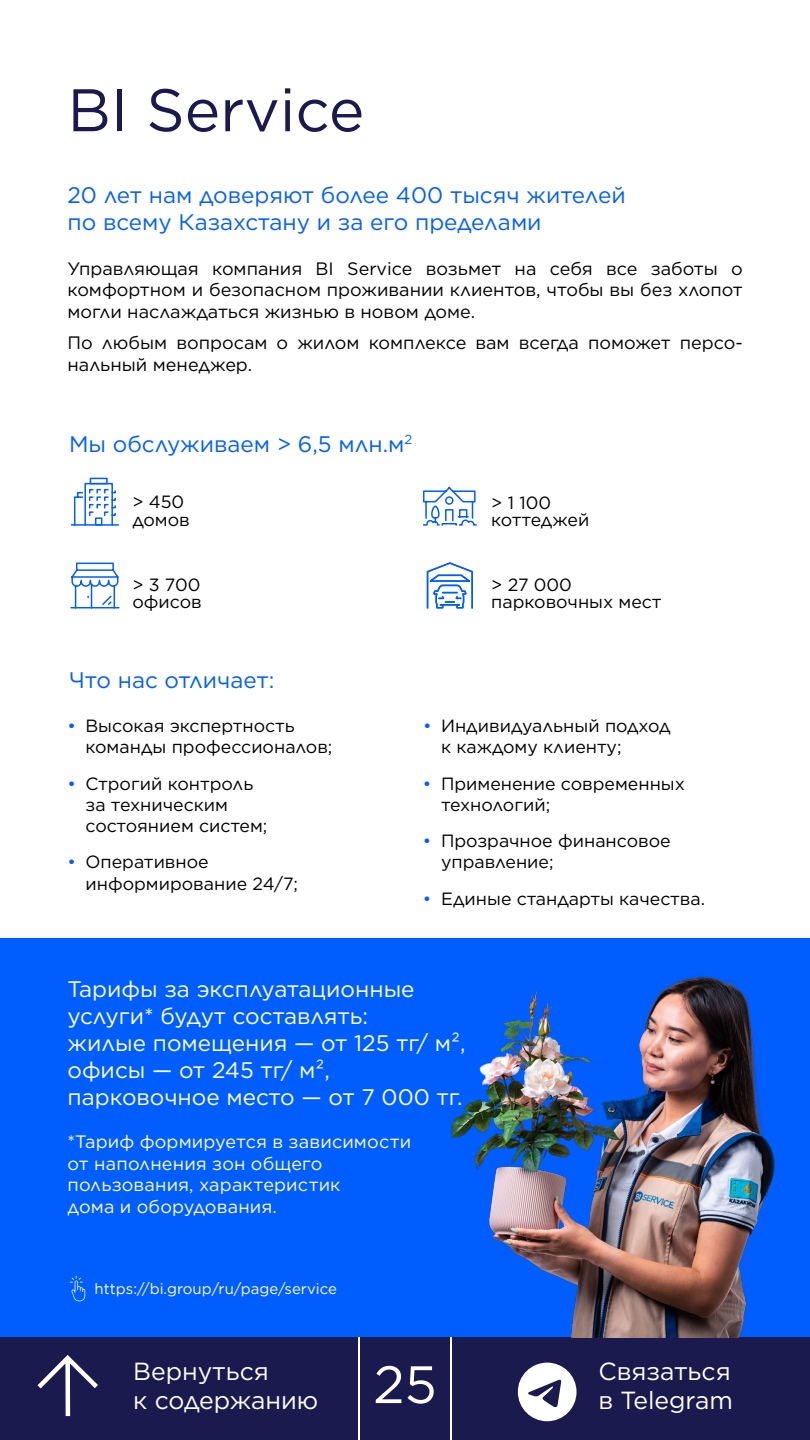
<style>
.page{position:relative;width:810px;height:1440px;background:#fff}
.page>*{position:absolute;margin:0;border:0;box-sizing:border-box;transform-origin:0 0}
.t1{font:60px "Gotham";color:#1a1a4f}
.t2{font:52.5px "Gotham";color:#fff}
.t3{font:24.75px/28.8px "Gotham";color:#fff}
.t4{font:22.5px/27px "Gotham";color:#fff}
.t5{font:22.5px/27px "Gotham";color:#005eff}
.t6{font:18px/21.6px "Gotham";color:#000;text-align:justify}
.t7{font:18px/21.6px "Gotham";letter-spacing:.01em;color:#fff}
.t8{font:17.7px/21.3px "Gotham";color:#000}
.t9{font:15px "Gotham";color:#fff}
.s1{color:#005eff}
</style>
<div class="page">
<div style="left:360px;top:1336px;width:90px;height:104px;background:#1a1a4f"></div>
<div style="left:0;top:1336px;width:358px;height:104px;background:#1a1a4f"></div>
<svg style="left:37px;top:1355px;width:61px;height:62px"></svg>
<div style="left:452px;top:1336px;width:358px;height:104px;background:#1a1a4f"></div>
<svg style="left:518px;top:1363px;width:59px;height:58px"></svg>
<svg style="left:70px;top:477px;width:49px;height:49px"></svg>
<svg style="left:423px;top:486px;width:54px;height:40px"></svg>
<svg style="left:70px;top:562px;width:50px;height:47px"></svg>
<svg style="left:426px;top:562px;width:47px;height:47px"></svg>
<div style="left:0;top:939px;width:810px;height:398px;background:#005eff"></div>
<img style="left:451px;top:975px;width:324px;height:362px">
<svg style="left:70px;top:1276px;width:15px;height:25px"></svg>
<h1 class="t1" style="left:68px;top:72px;width:298px">BI Service</h1>
<p class="t5" style="left:68px;top:181px;width:560px">20 лет нам доверяют более 400 тысяч жителей по всему Казахстану и за его пределами</p>
<p class="t6" style="left:68px;top:257px;width:677px">Управляющая компания BI Service возьмет на себя все заботы о комфортном и безопасном проживании клиентов, чтобы вы без хлопот могли наслаждаться жизнью в новом доме.</p>
<p class="t6" style="left:68px;top:332px;width:677px">По любым вопросам о жилом комплексе вам всегда поможет персо&shy;нальный менеджер.</p>
<p class="t5" style="left:69px;top:430px;width:345px">Мы обслуживаем &gt; 6,5 млн.м<sup>2</sup></p>
<p class="t8" style="left:132px;top:493px;width:59px;line-height:17.5px">&gt; 450 домов</p>
<p class="t8" style="left:132px;top:576px;width:71px;line-height:17.5px">&gt; 3 700 офисов</p>
<p class="t8" style="left:491px;top:493px;width:100px;line-height:17.5px">&gt; 1 100 коттеджей</p>
<p class="t8" style="left:491px;top:576px;width:172px;line-height:17.5px">&gt; 27 000 парковочных мест</p>
<p class="t5" style="left:69px;top:666px;width:207px">Что нас отличает:</p>
<p class="t8" style="left:86px;top:715px;width:249px;text-indent:-18px"><span class="s1">•</span> Высокая экспертность команды профессионалов;</p>
<p class="t8" style="left:86px;top:772px;width:183px;text-indent:-18px"><span class="s1">•</span> Строгий контроль за техническим состоянием систем;</p>
<p class="t8" style="left:86px;top:851px;width:214px;text-indent:-18px"><span class="s1">•</span> Оперативное информирование 24/7;</p>
<p class="t8" style="left:441px;top:715px;width:231px;text-indent:-18px"><span class="s1">•</span> Индивидуальный подход к каждому клиенту;</p>
<p class="t8" style="left:441px;top:772px;width:246px;text-indent:-18px"><span class="s1">•</span> Применение современных технологий;</p>
<p class="t8" style="left:441px;top:830px;width:231px;text-indent:-18px"><span class="s1">•</span> Прозрачное финансовое управление;</p>
<p class="t8" style="left:423px;top:887px;width:284px"><span class="s1">•</span> Единые стандарты качества.</p>
<p class="t4" style="left:68px;top:975px;width:400px">Тарифы за эксплуатационные услуги* будут составлять:<br>жилые помещения — от 125 тг/ м², офисы — от 245 тг/ м², парковочное место — от 7 000 тг.</p>
<p class="t7" style="left:68px;top:1130px;width:345px">*Тариф формируется в зависимости от наполнения зон общего пользования, характеристик<br>дома и оборудования.</p>
<p class="t9" style="left:95px;top:1279px;width:244px">https://bi.group/ru/page/service</p>
<h3 class="t3" style="left:133px;top:1356px;width:187px">Вернуться<br>к содержанию</h3>
<h3 class="t3" style="left:598px;top:1356px;width:136px">Связаться в Telegram</h3>
<h2 class="t2" style="left:373px;top:1351px;width:65px">25</h2>
</div>
